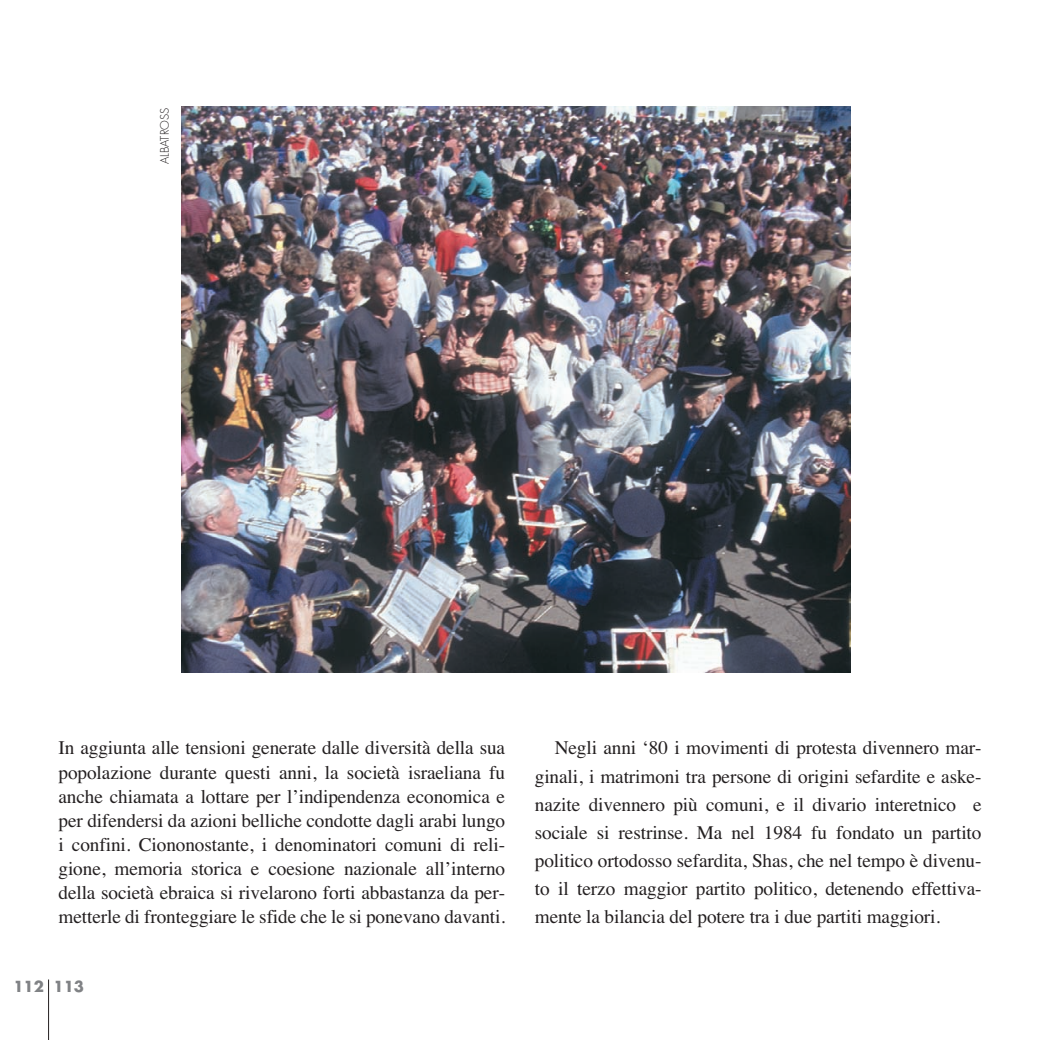
<style>
.page{position:relative;width:1040px;height:1040px;background:#fff}
.page>*{position:absolute;margin:0;border:0;box-sizing:border-box;transform-origin:0 0}
.t1{font:19.25px/24.2px "Times";letter-spacing:-.005em;color:#231f20;text-align:justify}
.t2{font:700 14.88px "Futura";color:#808285}
.t3{font:300 11.38px "Futura";color:#231f20}
</style>
<div class="page">
<img style="left:48px;top:106px;width:803px;height:934px">
<p class="t3" style="left:159px;top:164px;width:58px;rotate:-90deg">ALBATROSS</p>
<p class="t1" style="left:58px;top:737px;width:448px">In aggiunta alle tensioni generate dalle diversità della sua popolazione durante questi anni, la società israeliana fu anche chiamata a lottare per l’indipendenza economica e per difendersi da azioni belliche condotte dagli arabi lungo i confini. Ciononostante, i denominatori comuni di reli&shy;gione, memoria storica e coesione nazionale all’interno della società ebraica si rivelarono forti abbastanza da per&shy;metterle di fronteggiare le sfide che le si ponevano davanti.</p>
<p class="t1" style="left:535px;top:736px;width:448px;line-height:28.2px;text-indent:20px">Negli anni ‘80 i movimenti di protesta divennero mar&shy;ginali, i matrimoni tra persone di origini sefardite e aske&shy;nazite divennero più comuni, e il divario interetnico e sociale si restrinse. Ma nel 1984 fu fondato un partito politico ortodosso sefardita, Shas, che nel tempo è divenu&shy;to il terzo maggior partito politico, detenendo effettiva&shy;mente la bilancia del potere tra i due partiti maggiori.</p>
<p class="t2" style="left:13px;top:979px;width:72px">112 113</p>
</div>
